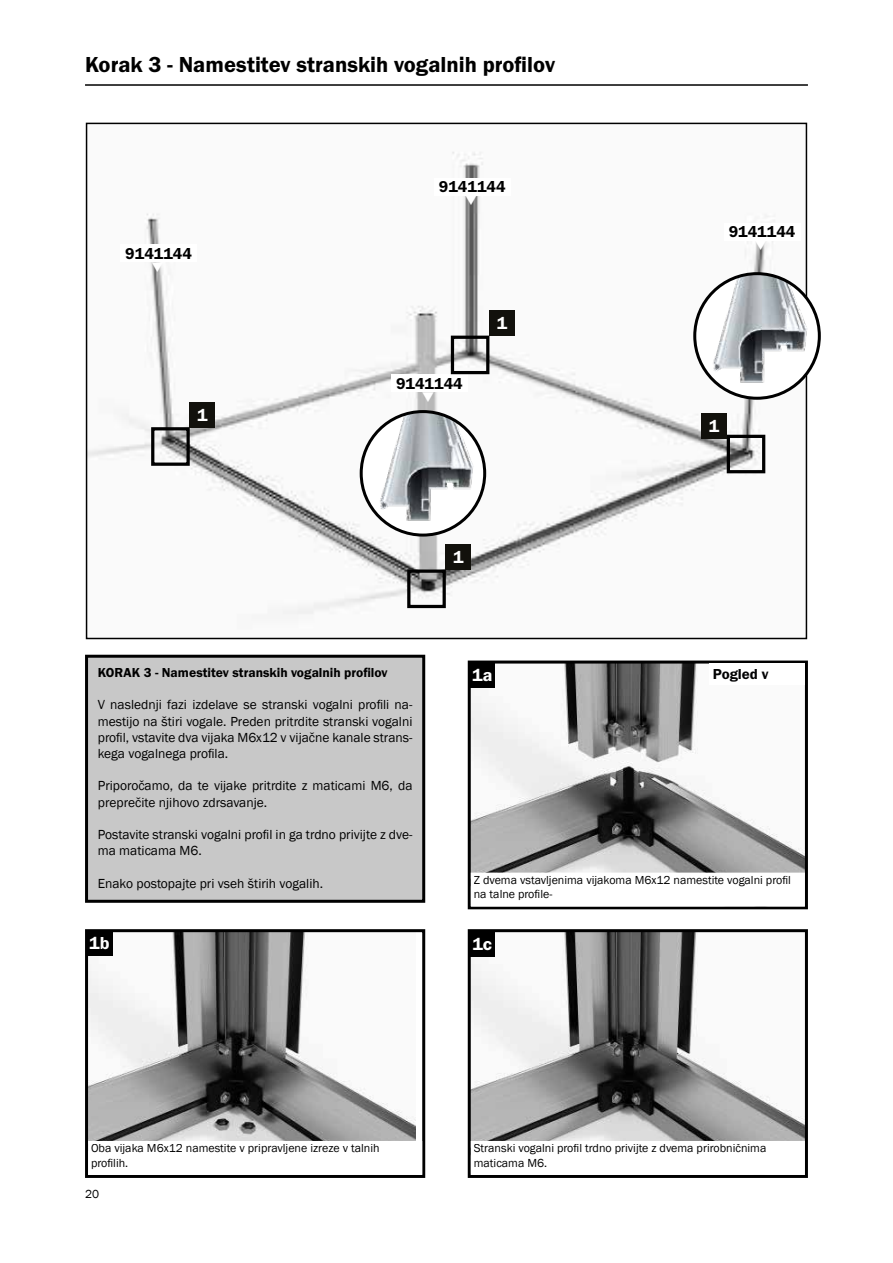
<style>
.page{position:relative;width:893px;height:1263px;background:#fff}
.page>*{position:absolute;margin:0;border:0;box-sizing:border-box;transform-origin:0 0}
.t1{font:22.5px "Franklin Gothic URW Dem";color:#000}
.t2{font:18px "Franklin Gothic URW Dem";color:#fff}
.t3{font:17.85px "Franklin Gothic URW Dem";color:#fff}
.t4{font:16.2px "Franklin Gothic URW Dem";color:#000}
.t5{font:15px "Franklin Gothic URW Dem";color:#020203}
.t6{font:13.5px/16.2px "Franklin Gothic";color:#000}
.t7{font:13.5px "Franklin Gothic URW Dem";color:#000}
.t8{font:12px/14.4px "Franklin Gothic";color:#000}
</style>
<div class="page">
<hr style="left:85px;top:84px;width:723px;height:2px;background:#000">
<img style="left:89px;top:933px;width:326px;height:208px">
<div style="left:85px;top:929px;width:340px;height:249px;border:3px solid #000"></div>
<img style="left:472px;top:664px;width:332px;height:209px">
<div style="left:468px;top:660px;width:340px;height:249px;border:3px solid #000"></div>
<img style="left:89px;top:151px;width:715px;height:464px">
<div style="left:407px;top:569px;width:39px;height:39px;border:3px solid #000"></div>
<div style="left:446px;top:544px;width:25px;height:25px;background:#12110c"></div>
<div style="left:87px;top:930px;width:25px;height:26px;background:#000"></div>
<div style="left:469px;top:662px;width:26px;height:26px;background:#000"></div>
<div style="left:120px;top:245px;width:77px;height:17px;background:#fff"></div>
<img style="left:361px;top:412px;width:124px;height:123px;border-radius:62px">
<div style="left:360px;top:410px;width:126px;height:127px;border:3px solid #000;border-radius:50%"></div>
<div style="left:391px;top:374px;width:77px;height:18px;background:#fff"></div>
<div style="left:434px;top:178px;width:77px;height:18px;background:#fff"></div>
<div style="left:724px;top:223px;width:76px;height:18px;background:#fff"></div>
<img style="left:472px;top:933px;width:332px;height:208px">
<div style="left:468px;top:929px;width:340px;height:249px;border:3px solid #000"></div>
<div style="left:469px;top:931px;width:26px;height:25px;background:#000"></div>
<div style="left:87px;top:656px;width:337px;height:245px;background:#c8c8c8"></div>
<div style="left:85px;top:655px;width:340px;height:248px;border:3px solid #000"></div>
<img style="left:695px;top:274px;width:124px;height:124px;border-radius:62px">
<div style="left:693px;top:272px;width:128px;height:128px;border:3px solid #000;border-radius:50%"></div>
<div style="left:151px;top:427px;width:39px;height:39px;border:3px solid #000"></div>
<div style="left:190px;top:402px;width:25px;height:25px;background:#12110c"></div>
<div style="left:451px;top:336px;width:38px;height:38px;border:3px solid #000"></div>
<div style="left:489px;top:310px;width:26px;height:25px;background:#12110c"></div>
<div style="left:727px;top:435px;width:38px;height:38px;border:3px solid #000"></div>
<div style="left:702px;top:413px;width:25px;height:25px;background:#12110c"></div>
<div style="left:709px;top:663px;width:96px;height:22px;background:#fff"></div>
<div style="left:471px;top:873px;width:334px;height:34px;border:3px solid #fff"></div>
<svg style="left:152px;top:262px;width:11px;height:10px"></svg>
<svg style="left:423px;top:392px;width:11px;height:10px"></svg>
<svg style="left:465px;top:196px;width:12px;height:9px"></svg>
<svg style="left:755px;top:241px;width:12px;height:9px"></svg>
<h1 class="t1" style="left:85px;top:50px;width:472px">Korak 3 - Namestitev stranskih vogalnih profilov</h1>
<p class="t4" style="left:125px;top:243px;width:68px">9141144</p>
<h3 class="t3" style="left:197px;top:404px;width:12px">1</h3>
<p class="t4" style="left:439px;top:177px;width:68px">9141144</p>
<p class="t4" style="left:396px;top:373px;width:68px">9141144</p>
<h3 class="t3" style="left:497px;top:312px;width:12px">1</h3>
<h3 class="t3" style="left:453px;top:546px;width:12px">1</h3>
<p class="t4" style="left:729px;top:222px;width:68px">9141144</p>
<h3 class="t3" style="left:709px;top:415px;width:12px">1</h3>
<p class="t7" style="left:98px;top:664px;width:291px">KORAK 3 - Namestitev stranskih vogalnih profilov</p>
<p class="t6" style="left:98px;top:697px;width:316px;text-align:justify">V naslednji fazi izdelave se stranski vogalni profili na&shy;mestijo na štiri vogale. Preden pritrdite stranski vogalni profil, vstavite dva vijaka M6x12 v vijačne kanale strans&shy;kega vogalnega profila.</p>
<p class="t6" style="left:98px;top:778px;width:316px">Priporočamo, da te vijake pritrdite z maticami M6, da preprečite njihovo zdrsavanje.</p>
<p class="t6" style="left:98px;top:827px;width:316px">Postavite stranski vogalni profil in ga trdno privijte z dve&shy;ma maticama M6.</p>
<p class="t6" style="left:98px;top:875px;width:227px">Enako postopajte pri vseh štirih vogalih.</p>
<h2 class="t2" style="left:89px;top:932px;width:22px">1b</h2>
<h2 class="t2" style="left:472px;top:664px;width:22px">1a</h2>
<p class="t5" style="left:713px;top:665px;width:57px">Pogled v</p>
<p class="t8" style="left:474px;top:873px;width:319px">Z dvema vstavljenima vijakoma M6x12 namestite vogalni profil na talne profile-</p>
<h2 class="t2" style="left:472px;top:933px;width:21px">1c</h2>
<p class="t8" style="left:91px;top:1141px;width:290px">Oba vijaka M6x12 namestite v pripravljene izreze v talnih profilih.</p>
<p class="t8" style="left:474px;top:1141px;width:294px">Stranski vogalni profil trdno privijte z dvema prirobničnima maticama M6.</p>
<p class="t8" style="left:85px;top:1187px;width:16px">20</p>
</div>
